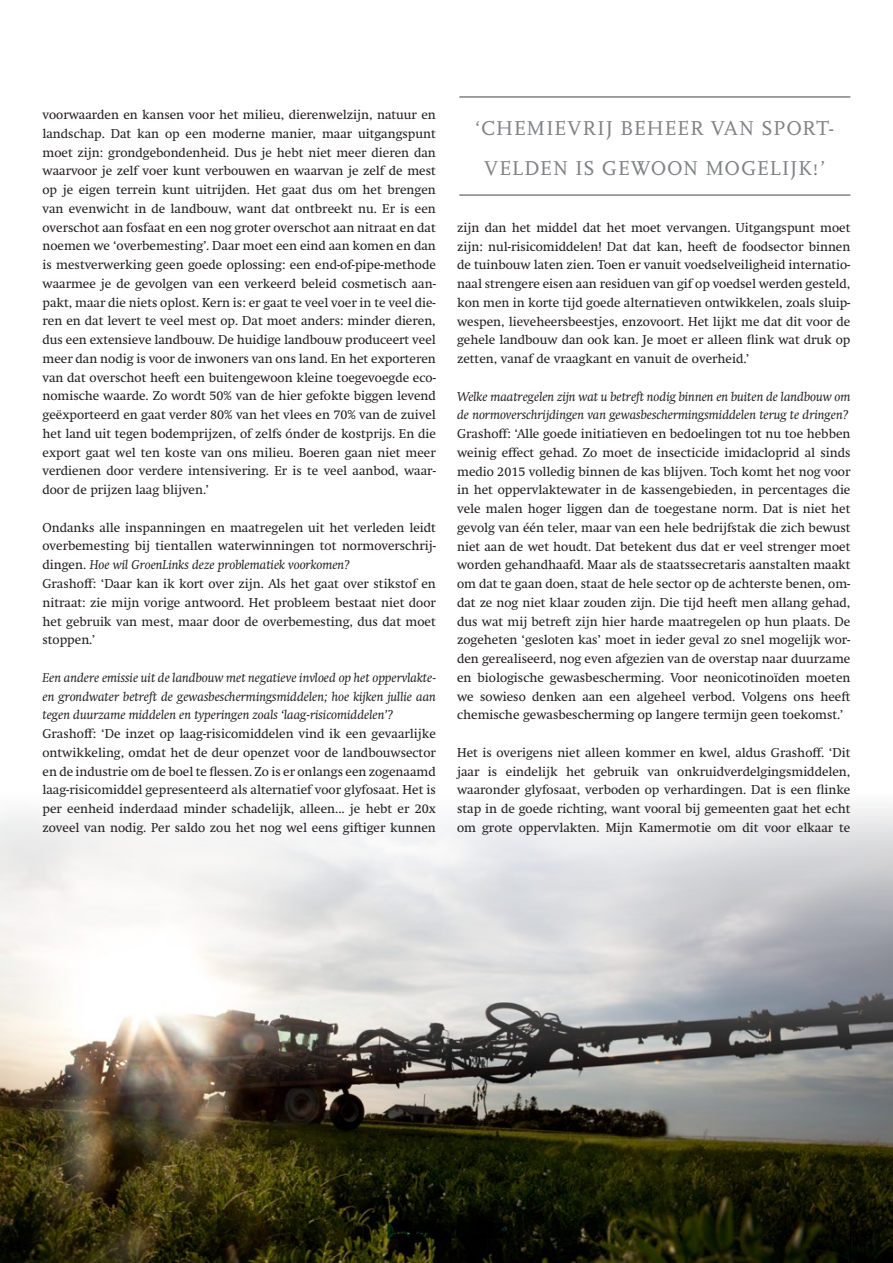
<style>
.page{position:relative;width:893px;height:1263px;background:#fff}
.page>*{position:absolute;margin:0;border:0;box-sizing:border-box;transform-origin:0 0}
.t1{font:21px/40.5px "Scala Caps";letter-spacing:.025em;color:#808285;text-align:center}
.t2{font:12.75px/18.8px "Swift";color:#231f20;text-align:justify}
.t3{font:italic 12.75px/18.8px "Swift";color:#231f20;text-align:justify}
.s1{font-style:italic}
</style>
<div class="page">
<img style="left:0;top:805px;width:893px;height:458px">
<hr style="left:459px;top:96px;width:391px;height:2px;background:#808285">
<hr style="left:459px;top:194px;width:391px;height:2px;background:#808285">
<p class="t2" style="left:43px;top:105px;width:395px">voorwaarden en kansen voor het milieu, dierenwelzijn, natuur en landschap. Dat kan op een moderne manier, maar uitgangspunt moet zijn: grondgebondenheid. Dus je hebt niet meer dieren dan waarvoor je zelf voer kunt verbouwen en waarvan je zelf de mest op je eigen terrein kunt uitrijden. Het gaat dus om het brengen van evenwicht in de landbouw, want dat ontbreekt nu. Er is een overschot aan fosfaat en een nog groter overschot aan nitraat en dat noemen we ‘overbemesting’. Daar moet een eind aan komen en dan is mestverwerking geen goede oplossing: een end-of-pipe-methode waarmee je de gevolgen van een verkeerd beleid cosmetisch aan&shy;pakt, maar die niets oplost. Kern is: er gaat te veel voer in te veel die&shy;ren en dat levert te veel mest op. Dat moet anders: minder dieren, dus een extensieve landbouw. De huidige landbouw produceert veel meer dan nodig is voor de inwoners van ons land. En het exporteren van dat overschot heeft een buitengewoon kleine toegevoegde eco&shy;nomische waarde. Zo wordt 50% van de hier gefokte biggen levend geëxporteerd en gaat verder 80% van het vlees en 70% van de zuivel het land uit tegen bodemprijzen, of zelfs ónder de kostprijs. En die export gaat wel ten koste van ons milieu. Boeren gaan niet meer verdienen door verdere intensivering. Er is te veel aanbod, waar&shy;door de prijzen laag blijven.’</p>
<p class="t2" style="left:43px;top:518px;width:395px;text-align:left">Ondanks alle inspanningen en maatregelen uit het verleden leidt overbemesting bij tientallen waterwinningen tot normoverschrij&shy;dingen. <span class="s1">Hoe wil GroenLinks deze problematiek voorkomen?<br></span>Grashoff: ‘Daar kan ik kort over zijn. Als het gaat over stikstof en nitraat: zie mijn vorige antwoord. Het probleem bestaat niet door het gebruik van mest, maar door de overbemesting, dus dat moet stoppen.’</p>
<p class="t3" style="left:43px;top:668px;width:395px">Een andere emissie uit de landbouw met negatieve invloed op het oppervlakte&shy;en grondwater betreft de gewasbeschermingsmiddelen; hoe kijken jullie aan tegen duurzame middelen en typeringen zoals ‘laag-risicomiddelen’?</p>
<p class="t2" style="left:43px;top:724px;width:395px">Grashoff: ‘De inzet op laag-risicomiddelen vind ik een gevaarlijke ontwikkeling, omdat het de deur openzet voor de landbouwsector en de industrie om de boel te flessen. Zo is er onlangs een zogenaamd laag-risicomiddel gepresenteerd als alternatief voor glyfosaat. Het is per eenheid inderdaad minder schadelijk, alleen... je hebt er 20x zoveel van nodig. Per saldo zou het nog wel eens giftiger kunnen</p>
<h1 class="t1" style="left:475px;top:108px;width:361px">‘CHEMIEVRIJ BEHEER VAN SPORT-<br>VELDEN IS GEWOON MOGELIJK!’</h1>
<p class="t2" style="left:457px;top:218px;width:395px">zijn dan het middel dat het moet vervangen. Uitgangspunt moet zijn: nul-risicomiddelen! Dat dat kan, heeft de foodsector binnen de tuinbouw laten zien. Toen er vanuit voedselveiligheid internatio&shy;naal strengere eisen aan residuen van gif op voedsel werden gesteld, kon men in korte tijd goede alternatieven ontwikkelen, zoals sluip&shy;wespen, lieveheersbeestjes, enzovoort. Het lijkt me dat dit voor de gehele landbouw dan ook kan. Je moet er alleen flink wat druk op zetten, vanaf de vraagkant en vanuit de overheid.’</p>
<p class="t3" style="left:457px;top:387px;width:395px">Welke maatregelen zijn wat u betreft nodig binnen en buiten de landbouw om de normoverschrijdingen van gewasbeschermingsmiddelen terug te dringen?</p>
<p class="t2" style="left:457px;top:424px;width:395px">Grashoff: ‘Alle goede initiatieven en bedoelingen tot nu toe hebben weinig effect gehad. Zo moet de insecticide imidacloprid al sinds medio 2015 volledig binnen de kas blijven. Toch komt het nog voor in het oppervlaktewater in de kassengebieden, in percentages die vele malen hoger liggen dan de toegestane norm. Dat is niet het gevolg van één teler, maar van een hele bedrijfstak die zich bewust niet aan de wet houdt. Dat betekent dus dat er veel strenger moet worden gehandhaafd. Maar als de staatssecretaris aanstalten maakt om dat te gaan doen, staat de hele sector op de achterste benen, om&shy;dat ze nog niet klaar zouden zijn. Die tijd heeft men allang gehad, dus wat mij betreft zijn hier harde maatregelen op hun plaats. De zogeheten ‘gesloten kas’ moet in ieder geval zo snel mogelijk wor&shy;den gerealiseerd, nog even afgezien van de overstap naar duurzame en biologische gewasbescherming. Voor neonicotinoïden moeten we sowieso denken aan een algeheel verbod. Volgens ons heeft chemische gewasbescherming op langere termijn geen toekomst.’</p>
<p class="t2" style="left:457px;top:743px;width:395px">Het is overigens niet alleen kommer en kwel, aldus Grashoff. ‘Dit jaar is eindelijk het gebruik van onkruidverdelgingsmiddelen, waaronder glyfosaat, verboden op verhardingen. Dat is een flinke stap in de goede richting, want vooral bij gemeenten gaat het echt om grote oppervlakten. Mijn Kamermotie om dit voor elkaar te</p>
</div>
